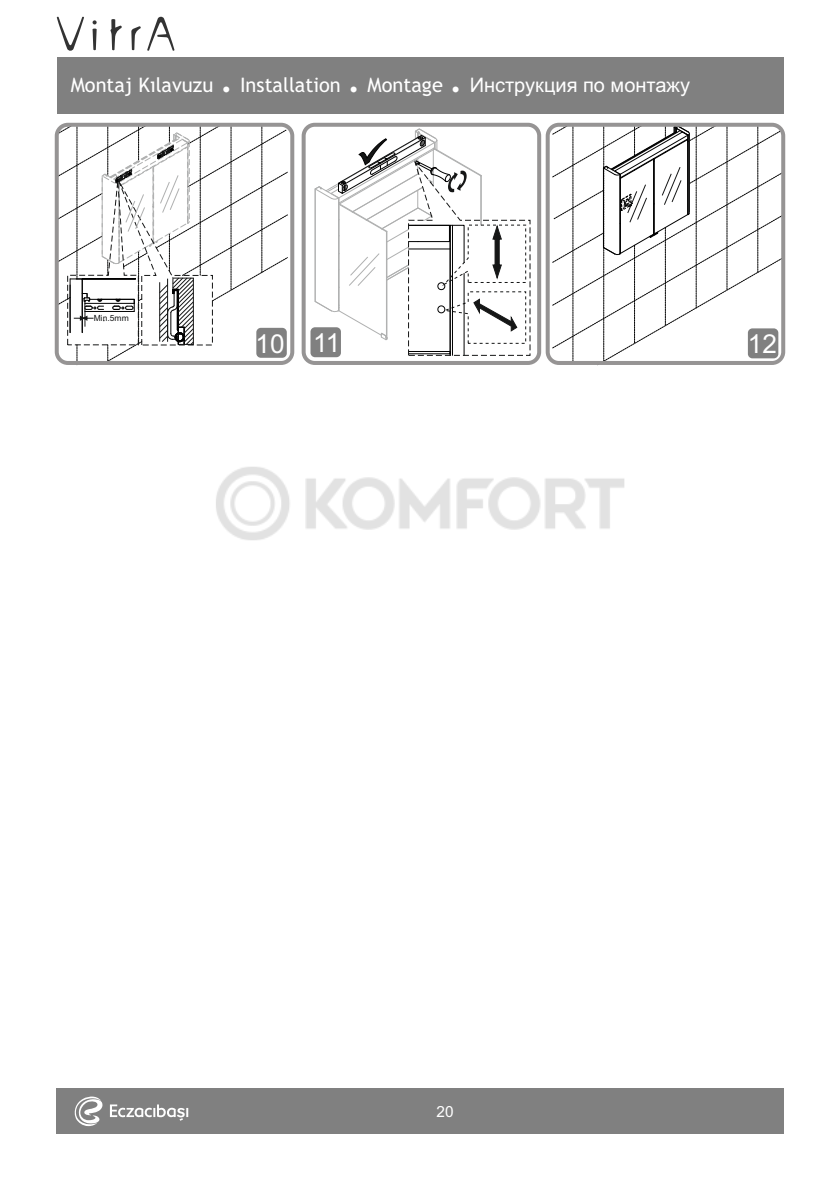
<style>
.page{position:relative;width:840px;height:1191px;background:#fff}
.page>*{position:absolute;margin:0;border:0;box-sizing:border-box;transform-origin:0 0}
.t1{font:26.2px "Arial";color:#fff}
.t2{font:20px "Trebuchet MS";color:#fff}
.t3{font:15.4px "Arial";color:#fff}
.t4{font:8.4px "Arial";color:#151616}
.s1{font-size:40px}
.s2{font-family:"Arial"}
</style>
<div class="page">
<svg style="left:314px;top:128px;width:216px;height:228px"></svg>
<svg style="left:552px;top:124px;width:231px;height:241px"></svg>
<div style="left:310px;top:327px;width:31px;height:30px;background:#808080;border-radius:5px"></div>
<div style="left:747px;top:328px;width:30px;height:30px;background:#808080;border-radius:5px"></div>
<svg style="left:60px;top:128px;width:228px;height:232px"></svg>
<div style="left:56px;top:1089px;width:726px;height:45px;background:#808080"></div>
<svg style="left:110px;top:1104px;width:78px;height:16px"></svg>
<svg style="left:75px;top:1096px;width:28px;height:30px"></svg>
<div style="left:57px;top:57px;width:725px;height:56px;background:#808080"></div>
<svg style="left:131px;top:26px;width:10px;height:25px"></svg>
<svg style="left:92px;top:20px;width:5px;height:31px"></svg>
<svg style="left:57px;top:17px;width:27px;height:34px"></svg>
<svg style="left:147px;top:16px;width:27px;height:35px"></svg>
<svg style="left:110px;top:19px;width:12px;height:32px"></svg>
<div style="left:301px;top:123px;width:240px;height:242px;border:4px solid #969494;border-radius:11px"></div>
<div style="left:55px;top:123px;width:239px;height:242px;border:4px solid #969494;border-radius:11px"></div>
<div style="left:545px;top:123px;width:239px;height:242px;border:4px solid #969494;border-radius:11px"></div>
<img style="left:216px;top:467px;width:409px;height:73px">
<p class="t2" style="left:71px;top:77px;width:620px">Montaj Kılavuzu <span class="s1">.</span> Installation <span class="s1">.</span> Montage <span class="s1">.</span> <span class="s2">Инструкция по монтажу</span></p>
<p class="t4" style="left:94px;top:315px;width:36px">Min.5mm</p>
<h1 class="t1" style="left:255px;top:333px;width:86px">10 11</h1>
<h1 class="t1" style="left:747px;top:334px;width:31px">12</h1>
<p class="t3" style="left:436px;top:1105px;width:19px">20</p>
</div>
